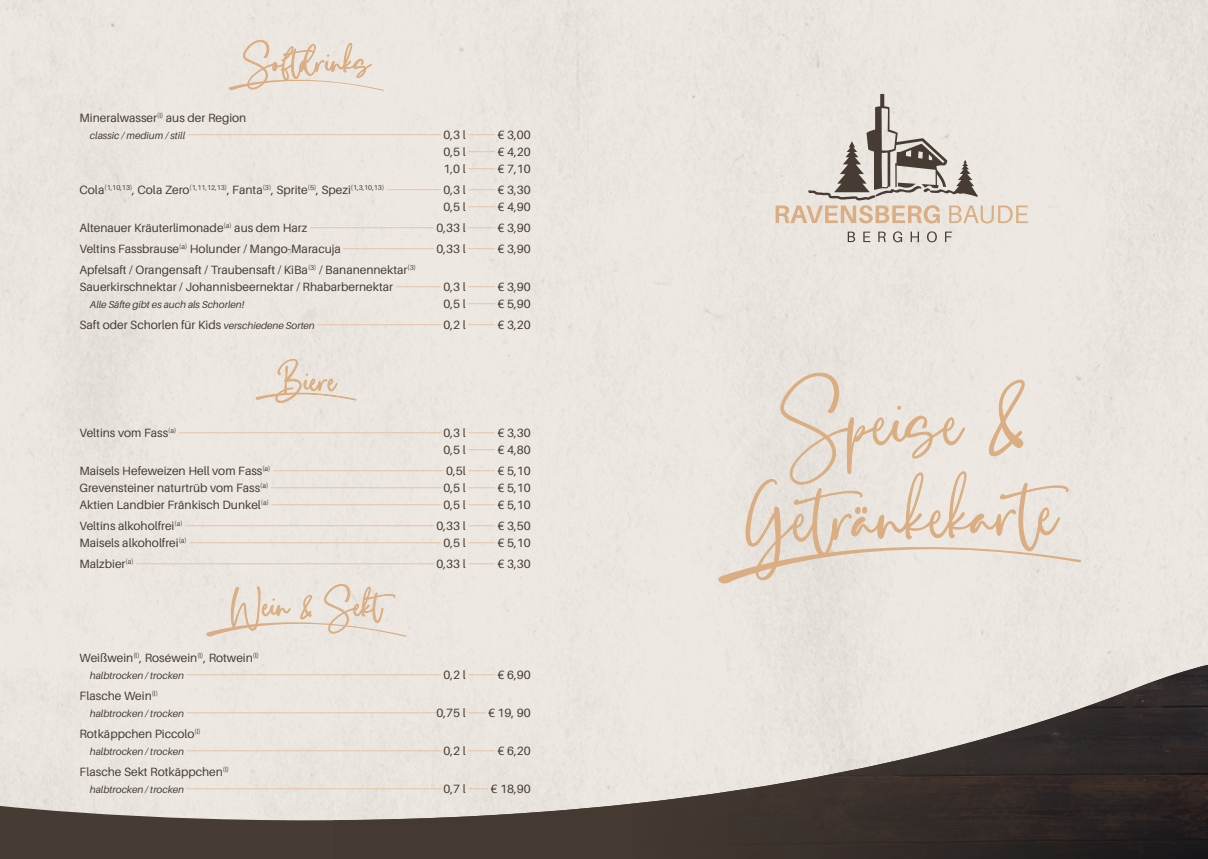
<style>
.page{position:relative;width:1208px;height:859px;background:#fff}
.page>*{position:absolute;margin:0;border:0;box-sizing:border-box;transform-origin:0 0}
.t1{font:57.1px "Rustling Sound";color:#daae82}
.t2{font:25px "Rustling Sound";color:#daae82}
.t3{font:12px/17px "Aileron";color:#473c33}
.t4{font:italic 10px "Aileron";color:#473c33}
.t5{font:7px "Aileron";color:#473c33}
.s1{font-size:12px}
.s2{font-style:italic;font-size:10px}
.s3{font-size:80px}
</style>
<div class="page">
<svg style="left:847px;top:232px;width:8px;height:10px"></svg>
<svg style="left:863px;top:232px;width:7px;height:10px"></svg>
<svg style="left:878px;top:232px;width:8px;height:10px"></svg>
<svg style="left:893px;top:231px;width:9px;height:11px"></svg>
<svg style="left:910px;top:232px;width:9px;height:10px"></svg>
<svg style="left:927px;top:231px;width:10px;height:11px"></svg>
<svg style="left:945px;top:232px;width:7px;height:10px"></svg>
<svg style="left:775px;top:94px;width:253px;height:129px;background:#d7d0c7"></svg>
<svg style="left:0;top:563px;width:1208px;height:296px;background:#e0dcd5"></svg>
<img style="left:1138px;top:665px;width:70px;height:194px">
<img style="left:1068px;top:687px;width:72px;height:172px">
<img style="left:1033px;top:713px;width:37px;height:146px">
<img style="left:963px;top:724px;width:72px;height:135px">
<img style="left:893px;top:744px;width:72px;height:115px">
<img style="left:788px;top:761px;width:107px;height:98px">
<img style="left:683px;top:782px;width:107px;height:77px">
<img style="left:473px;top:798px;width:212px;height:61px">
<div style="left:333px;top:816px;width:141px;height:43px;background:#453a31"></div>
<svg style="left:713px;top:373px;width:368px;height:229px;background:#e8e1d8"></svg>
<hr style="left:188px;top:134px;width:253px;height:1px;background:#e5c4a2">
<svg style="left:468px;top:134px;width:27px;height:1px"></svg>
<svg style="left:468px;top:151px;width:27px;height:1px"></svg>
<svg style="left:468px;top:168px;width:27px;height:1px"></svg>
<hr style="left:387px;top:189px;width:54px;height:1px;background:#e5c4a2">
<svg style="left:468px;top:189px;width:27px;height:1px"></svg>
<svg style="left:468px;top:206px;width:27px;height:1px"></svg>
<hr style="left:310px;top:227px;width:124px;height:1px;background:#e5c4a2">
<svg style="left:468px;top:227px;width:27px;height:1px"></svg>
<hr style="left:343px;top:248px;width:91px;height:1px;background:#e5c4a2">
<svg style="left:468px;top:248px;width:27px;height:1px"></svg>
<hr style="left:396px;top:286px;width:45px;height:1px;background:#e5c4a2">
<svg style="left:468px;top:286px;width:27px;height:1px"></svg>
<svg style="left:468px;top:303px;width:27px;height:1px"></svg>
<hr style="left:317px;top:324px;width:124px;height:1px;background:#e5c4a2">
<svg style="left:468px;top:324px;width:27px;height:1px"></svg>
<hr style="left:179px;top:432px;width:262px;height:1px;background:#e5c4a2">
<svg style="left:468px;top:432px;width:27px;height:1px"></svg>
<svg style="left:468px;top:449px;width:27px;height:1px"></svg>
<hr style="left:273px;top:470px;width:170px;height:1px;background:#e5c4a2">
<svg style="left:468px;top:470px;width:27px;height:1px"></svg>
<hr style="left:271px;top:487px;width:170px;height:1px;background:#e5c4a2">
<svg style="left:468px;top:487px;width:27px;height:1px"></svg>
<hr style="left:272px;top:504px;width:169px;height:1px;background:#e5c4a2">
<svg style="left:468px;top:504px;width:27px;height:1px"></svg>
<hr style="left:185px;top:525px;width:249px;height:1px;background:#e5c4a2">
<svg style="left:468px;top:525px;width:27px;height:1px"></svg>
<hr style="left:189px;top:542px;width:252px;height:1px;background:#e5c4a2">
<svg style="left:468px;top:542px;width:27px;height:1px"></svg>
<hr style="left:136px;top:563px;width:298px;height:1px;background:#e5c4a2">
<svg style="left:468px;top:563px;width:27px;height:1px"></svg>
<hr style="left:187px;top:674px;width:254px;height:1px;background:#e5c4a2">
<svg style="left:468px;top:674px;width:27px;height:1px"></svg>
<hr style="left:187px;top:712px;width:249px;height:1px;background:#e5c4a2">
<svg style="left:468px;top:712px;width:17px;height:1px"></svg>
<hr style="left:187px;top:750px;width:254px;height:1px;background:#e5c4a2">
<svg style="left:468px;top:750px;width:27px;height:1px"></svg>
<hr style="left:187px;top:788px;width:254px;height:1px;background:#e5c4a2">
<svg style="left:468px;top:788px;width:20px;height:1px"></svg>
<svg style="left:227px;top:40px;width:157px;height:51px;background:#e8ded1"></svg>
<svg style="left:204px;top:584px;width:202px;height:54px;background:#e8dfd3"></svg>
<svg style="left:255px;top:359px;width:102px;height:44px;background:#e7ddd1"></svg>
<h2 class="t2" style="left:242px;top:47px;width:130px">Softdrinks</h2>
<p class="t3" style="left:80px;top:109px;width:168px">Mineralwasser<sup>(l)</sup> aus der Region</p>
<p class="t4" style="left:90px;top:130px;width:97px">classic / medium / still</p>
<p class="t3" style="left:443px;top:126px;width:24px">0,3 l</p>
<p class="t3" style="left:497px;top:126px;width:35px">€ 3,00</p>
<p class="t3" style="left:443px;top:143px;width:24px">0,5 l</p>
<p class="t3" style="left:497px;top:143px;width:35px">€ 4,20</p>
<p class="t3" style="left:443px;top:160px;width:24px">1,0 l</p>
<p class="t3" style="left:497px;top:160px;width:35px">€ 7,10</p>
<p class="t5" style="left:80px;top:183px;width:306px"><span class="s1">Cola</span>(1,10,13)<span class="s1">, Cola Zero</span>(1,11,12,13)<span class="s1">, Fanta</span>(3)<span class="s1">, Sprite</span>(5)<span class="s1">, Spezi</span>(1,3,10,13)</p>
<p class="t3" style="left:443px;top:181px;width:24px">0,3 l</p>
<p class="t3" style="left:497px;top:181px;width:35px">€ 3,30</p>
<p class="t3" style="left:443px;top:198px;width:24px">0,5 l</p>
<p class="t3" style="left:497px;top:198px;width:35px">€ 4,90</p>
<p class="t3" style="left:80px;top:219px;width:229px">Altenauer Kräuterlimonade<sup>(a)</sup> aus dem Harz</p>
<p class="t3" style="left:436px;top:219px;width:31px">0,33 l</p>
<p class="t3" style="left:497px;top:219px;width:35px">€ 3,90</p>
<p class="t3" style="left:80px;top:240px;width:263px">Veltins Fassbrause<sup>(a)</sup> Holunder / Mango-Maracuja</p>
<p class="t3" style="left:436px;top:240px;width:31px">0,33 l</p>
<p class="t3" style="left:497px;top:240px;width:35px">€ 3,90</p>
<p class="t3" style="left:80px;top:261px;width:338px">Apfelsaft / Orangensaft / Traubensaft / KiBa<sup>(3)</sup> / Bananennektar<sup>(3)<br></sup>Sauerkirschnektar / Johannisbeernektar / Rhabarbernektar</p>
<p class="t3" style="left:443px;top:278px;width:24px">0,3 l</p>
<p class="t3" style="left:497px;top:278px;width:35px">€ 3,90</p>
<p class="t4" style="left:90px;top:299px;width:156px">Alle Säfte gibt es auch als Schorlen!</p>
<p class="t3" style="left:443px;top:295px;width:24px">0,5 l</p>
<p class="t3" style="left:497px;top:295px;width:35px">€ 5,90</p>
<p class="t3" style="left:80px;top:316px;width:237px">Saft oder Schorlen für Kids <span class="s2">verschiedene Sorten</span></p>
<p class="t3" style="left:443px;top:316px;width:24px">0,2 l</p>
<p class="t3" style="left:497px;top:316px;width:35px">€ 3,20</p>
<h2 class="t2" style="left:276px;top:366px;width:61px">Biere</h2>
<p class="t3" style="left:80px;top:424px;width:98px">Veltins vom Fass<sup>(a)</sup></p>
<p class="t3" style="left:443px;top:424px;width:24px">0,3 l</p>
<p class="t3" style="left:497px;top:424px;width:35px">€ 3,30</p>
<p class="t3" style="left:443px;top:441px;width:24px">0,5 l</p>
<p class="t3" style="left:497px;top:441px;width:35px">€ 4,80</p>
<p class="t3" style="left:80px;top:462px;width:192px">Maisels Hefeweizen Hell vom Fass<sup>(a)</sup></p>
<p class="t3" style="left:446px;top:462px;width:21px">0,5l</p>
<p class="t3" style="left:497px;top:462px;width:35px">€ 5,10</p>
<p class="t3" style="left:80px;top:479px;width:190px">Grevensteiner naturtrüb vom Fass<sup>(a)</sup></p>
<p class="t3" style="left:443px;top:479px;width:24px">0,5 l</p>
<p class="t3" style="left:497px;top:479px;width:35px">€ 5,10</p>
<p class="t3" style="left:80px;top:496px;width:191px">Aktien Landbier Fränkisch Dunkel<sup>(a)</sup></p>
<p class="t3" style="left:443px;top:496px;width:24px">0,5 l</p>
<p class="t3" style="left:497px;top:496px;width:35px">€ 5,10</p>
<p class="t3" style="left:80px;top:517px;width:105px">Veltins alkoholfrei<sup>(a)</sup></p>
<p class="t3" style="left:436px;top:517px;width:31px">0,33 l</p>
<p class="t3" style="left:497px;top:517px;width:35px">€ 3,50</p>
<p class="t3" style="left:80px;top:534px;width:109px">Maisels alkoholfrei<sup>(a)</sup></p>
<p class="t3" style="left:443px;top:534px;width:24px">0,5 l</p>
<p class="t3" style="left:497px;top:534px;width:35px">€ 5,10</p>
<p class="t3" style="left:80px;top:555px;width:56px">Malzbier<sup>(a)</sup></p>
<p class="t3" style="left:436px;top:555px;width:31px">0,33 l</p>
<p class="t3" style="left:497px;top:555px;width:35px">€ 3,30</p>
<h2 class="t2" style="left:231px;top:591px;width:173px">Wein &amp; Sekt</h2>
<p class="t3" style="left:80px;top:649px;width:181px">Weißwein<sup>(l)</sup>, Roséwein<sup>(l)</sup>, Rotwein<sup>(l)</sup></p>
<p class="t4" style="left:90px;top:670px;width:96px">halbtrocken / trocken</p>
<p class="t3" style="left:443px;top:666px;width:24px">0,2 l</p>
<p class="t3" style="left:497px;top:666px;width:35px">€ 6,90</p>
<p class="t3" style="left:80px;top:687px;width:80px">Flasche Wein<sup>(l)</sup></p>
<p class="t4" style="left:90px;top:708px;width:96px">halbtrocken / trocken</p>
<p class="t3" style="left:436px;top:704px;width:31px">0,75 l</p>
<p class="t3" style="left:488px;top:704px;width:44px">€ 19, 90</p>
<p class="t3" style="left:80px;top:725px;width:123px">Rotkäppchen Piccolo<sup>(l)</sup></p>
<p class="t4" style="left:90px;top:746px;width:96px">halbtrocken / trocken</p>
<p class="t3" style="left:443px;top:742px;width:24px">0,2 l</p>
<p class="t3" style="left:497px;top:742px;width:35px">€ 6,20</p>
<p class="t3" style="left:80px;top:763px;width:151px">Flasche Sekt Rotkäppchen<sup>(l)</sup></p>
<p class="t4" style="left:90px;top:784px;width:96px">halbtrocken / trocken</p>
<p class="t3" style="left:443px;top:780px;width:24px">0,7 l</p>
<p class="t3" style="left:490px;top:780px;width:42px">€ 18,90</p>
<h1 class="t1" style="left:778px;top:389px;width:249px">Speise <span class="s3">&amp;</span></h1>
<h1 class="t1" style="left:744px;top:486px;width:313px;rotate:-1deg">Getränkekarte</h1>
</div>
